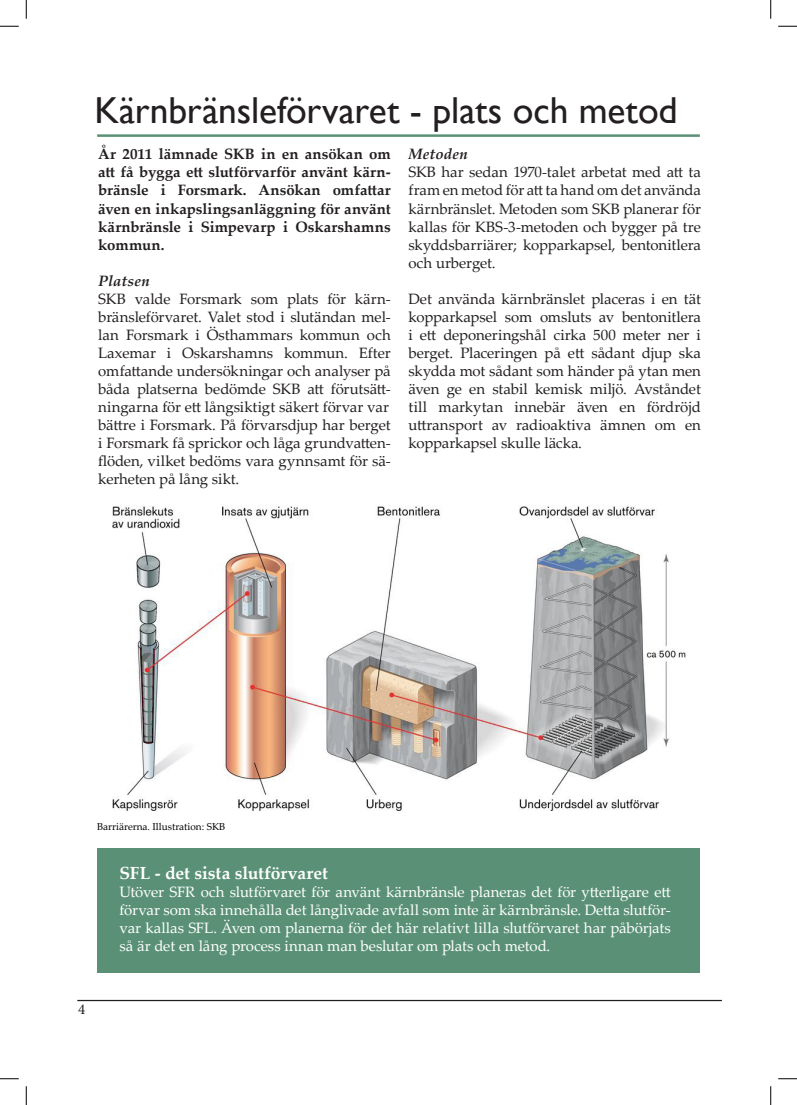
<style>
.page{position:relative;width:797px;height:1105px;background:#fff}
.page>*{position:absolute;margin:0;border:0;box-sizing:border-box;transform-origin:0 0}
.t1{font:37.5px "Gill Sans";letter-spacing:-.005em;color:#231f20}
.t2{font:700 17.5px "Palatino Linotype";letter-spacing:-.005em;color:#fff}
.t3{font:15px/18px "Palatino Linotype";letter-spacing:-.005em;color:#231f20;text-align:justify}
.t4{font:15px/18px "Palatino Linotype";color:#fff;text-align:justify}
.t5{font:700 15px/18px "Palatino Linotype";color:#231f20;text-align:justify}
.t6{font:italic 700 15px "Palatino Linotype";letter-spacing:.01em;color:#231f20}
.t7{font:15px "Minion Pro";color:#231f20}
.t8{font:10px "Palatino Linotype";color:#000}
</style>
<div class="page">
<hr style="left:77px;top:1000px;width:645px;height:1px;background:#231f20">
<hr style="left:97px;top:134px;width:602px;height:3px;background:#5a9176">
<div style="left:97px;top:848px;width:602px;height:124px;background:#5a9176"></div>
<img style="left:113px;top:506px;width:572px;height:305px">
<svg style="left:0;top:25px;width:19px;height:2px"></svg>
<svg style="left:778px;top:25px;width:19px;height:2px"></svg>
<svg style="left:0;top:1078px;width:19px;height:1px"></svg>
<svg style="left:778px;top:1078px;width:19px;height:1px"></svg>
<svg style="left:25px;top:0;width:2px;height:19px"></svg>
<svg style="left:25px;top:1086px;width:2px;height:19px"></svg>
<svg style="left:770px;top:0;width:1px;height:19px"></svg>
<svg style="left:770px;top:1086px;width:1px;height:19px"></svg>
<h1 class="t1" style="left:94px;top:89px;width:585px">Kärnbränsleförvaret - plats och metod</h1>
<p class="t5" style="left:98px;top:145px;width:294px">År 2011 lämnade SKB in en ansökan om att få bygga ett slutförvarför använt kärn&shy;bränsle i Forsmark. Ansökan omfattar även en inkapslingsanläggning för använt kärnbränsle i Simpevarp i Oskarshamns kommun.</p>
<p class="t6" style="left:98px;top:270px;width:53px">Platsen</p>
<p class="t3" style="left:98px;top:289px;width:294px;text-align:left">SKB valde Forsmark som plats för kärn&shy;bränsleförvaret. Valet stod i slutändan mel&shy;lan Forsmark i Östhammars kommun och Laxemar i Oskarshamns kommun. Efter omfattande undersökningar och analyser på båda platserna bedömde SKB att förutsätt&shy;ningarna för ett långsiktigt säkert förvar var bättre i Forsmark. På förvarsdjup har berget i Forsmark få sprickor och låga grundvatten&shy;flöden, vilket bedöms vara gynnsamt för sä&shy;kerheten på lång sikt.</p>
<p class="t6" style="left:408px;top:144px;width:61px">Metoden</p>
<p class="t3" style="left:408px;top:163px;width:294px">SKB har sedan 1970-talet arbetat med att ta fram en metod för att ta hand om det använda kärnbränslet. Metoden som SKB planerar för kallas för KBS-3-metoden och bygger på tre skyddsbarriärer; kopparkapsel, bentonitlera och urberget.</p>
<p class="t3" style="left:408px;top:289px;width:294px">Det använda kärnbränslet placeras i en tät kopparkapsel som omsluts av bentonitlera i ett deponeringshål cirka 500 meter ner i berget. Placeringen på ett sådant djup ska skydda mot sådant som händer på ytan men även ge en stabil kemisk miljö. Avståndet till markytan innebär även en fördröjd uttransport av radioaktiva ämnen om en kopparkapsel skulle läcka.</p>
<p class="t8" style="left:97px;top:820px;width:130px">Barriärerna. Illustration: SKB</p>
<p class="t2" style="left:119px;top:860px;width:210px">SFL - det sista slutförvaret</p>
<p class="t4" style="left:119px;top:882px;width:552px">Utöver SFR och slutförvaret för använt kärnbränsle planeras det för ytterligare ett förvar som ska innehålla det långlivade avfall som inte är kärnbränsle. Detta slutför&shy;var kallas SFL. Även om planerna för det här relativt lilla slutförvaret har påbörjats så är det en lång process innan man beslutar om plats och metod.</p>
<p class="t7" style="left:78px;top:999px;width:9px">4</p>
</div>
